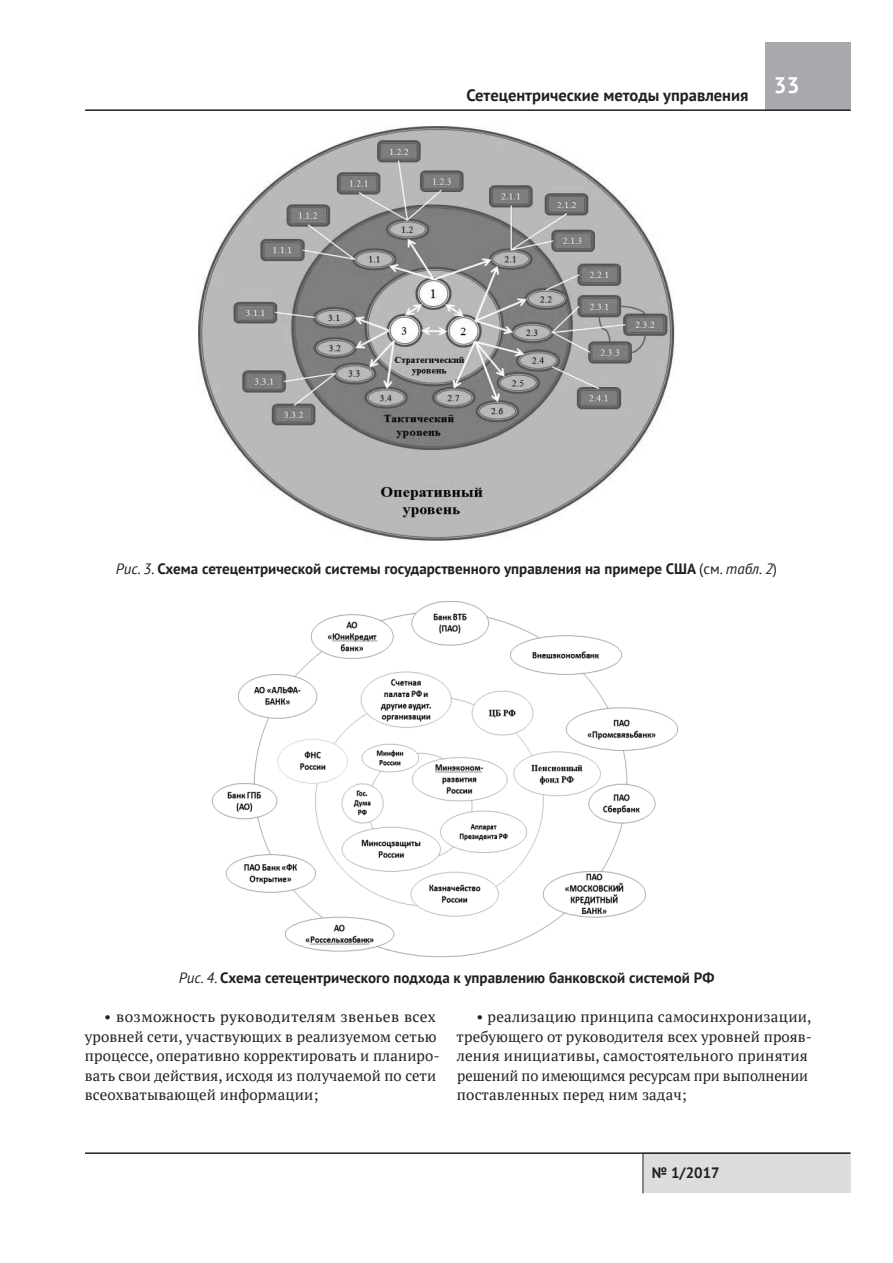
<style>
.page{position:relative;width:893px;height:1263px;background:#fff}
.page>*{position:absolute;margin:0;border:0;box-sizing:border-box;transform-origin:0 0}
.t1{font:700 22.5px "PT Sans";color:#fff}
.t2{font:700 16.5px "PT Sans";color:#231f20}
.t3{font:15px/19.5px "PT Serif";letter-spacing:.01em;color:#231f20}
.t4{font:700 15px "PT Sans";color:#231f20}
.s1{font-weight:400;font-style:italic}
.s2{font-weight:400}
</style>
<div class="page">
<div style="left:643px;top:1152px;width:207px;height:41px;background:#dcdddf"></div>
<hr style="left:643px;top:1153px;width:1px;height:40px;background:#231f20">
<hr style="left:85px;top:1152px;width:765px;height:2px;background:#231f20">
<div style="left:765px;top:43px;width:85px;height:68px;background:#a8a9ad"></div>
<hr style="left:85px;top:109px;width:765px;height:2px;background:#231f20">
<img style="left:198px;top:127px;width:477px;height:414px">
<img style="left:212px;top:602px;width:467px;height:356px">
<p class="t2" style="left:467px;top:84px;width:283px">Сетецентрические методы управления</p>
<h1 class="t1" style="left:774px;top:70px;width:27px">33</h1>
<p class="t4" style="left:116px;top:558px;width:663px"><span class="s1">Рис. 3.</span> Схема сетецентрической системы государственного управления на примере США <span class="s2">(см.</span> <span class="s1">табл. 2</span><span class="s2">)</span></p>
<p class="t4" style="left:179px;top:968px;width:537px"><span class="s1">Рис. 4.</span> Схема сетецентрического подхода к управлению банковской системой РФ</p>
<p class="t3" style="left:85px;top:1007px;width:357px;text-indent:20px">• возможность руководителям звеньев всех уровней сети, участвующих в реализуемом сетью процессе, оперативно корректировать и планиро&shy;вать свои действия, исходя из получаемой по сети всеохватывающей информации;</p>
<p class="t3" style="left:457px;top:1007px;width:357px;text-indent:20px">• реализацию принципа самосинхронизации, требующего от руководителя всех уровней прояв&shy;ления инициативы, самостоятельного принятия решений по имеющимся ресурсам при выполнении поставленных перед ним задач;</p>
<p class="t4" style="left:652px;top:1163px;width:69px">№ 1/2017</p>
</div>
